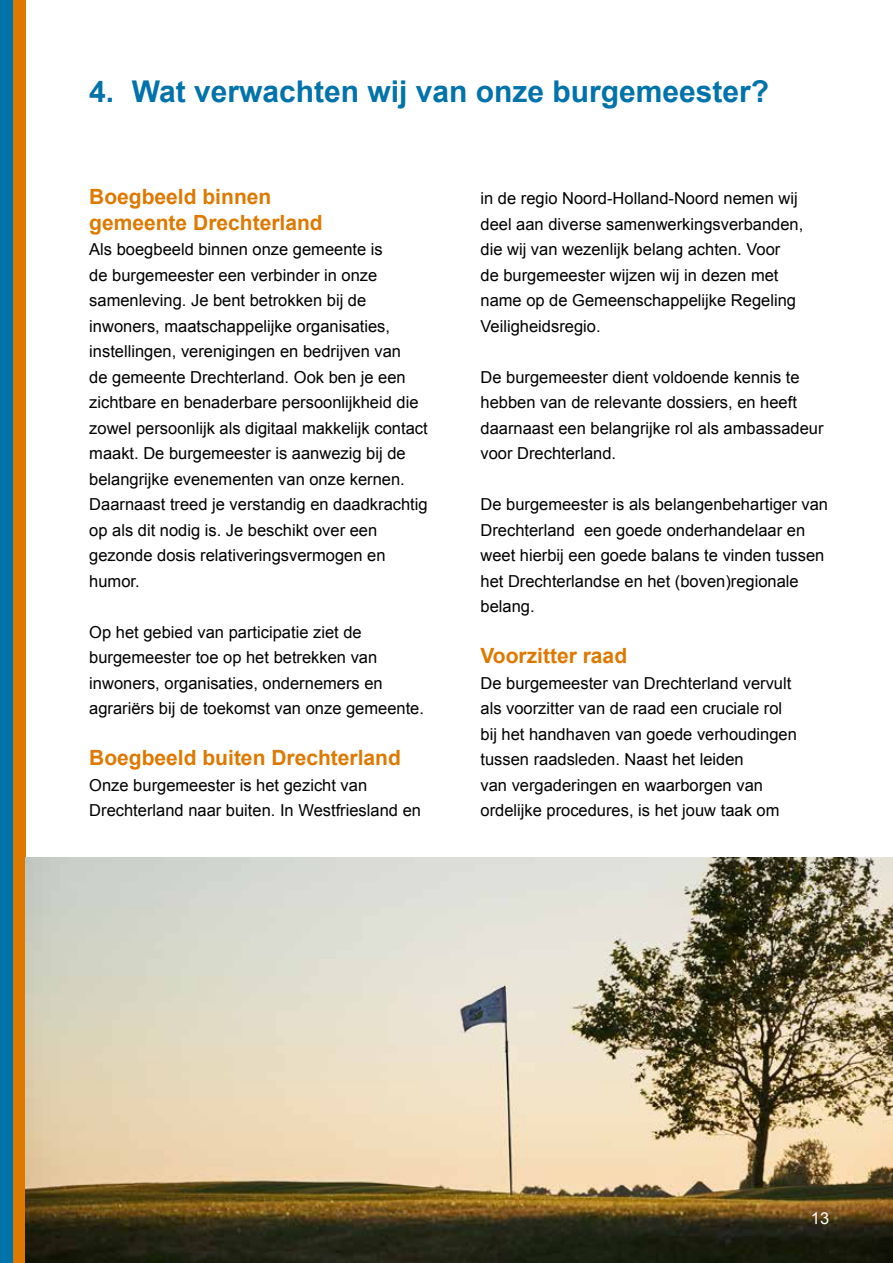
<style>
.page{position:relative;width:893px;height:1263px;background:#fff}
.page>*{position:absolute;margin:0;border:0;box-sizing:border-box;transform-origin:0 0}
.t1{font:700 30px "Arial";color:#0073ab}
.t2{font:700 21px/25.5px "Arial";color:#de7900}
.t3{font:16.5px/25.5px "Arial";color:#000}
.t4{font:16.5px "Arial";color:#fff}
</style>
<div class="page">
<div style="left:0;top:0;width:13px;height:1263px;background:#0073ab"></div>
<div style="left:13px;top:0;width:13px;height:1263px;background:#de7900"></div>
<img style="left:26px;top:857px;width:867px;height:406px">
<h1 class="t1" style="left:89px;top:72px;width:681px">4. Wat verwachten wij van onze burgemeester?</h1>
<p class="t2" style="left:89px;top:185px;width:235px">Boegbeeld binnen gemeente Drechterland</p>
<p class="t3" style="left:89px;top:237px;width:340px">Als boegbeeld binnen onze gemeente is<br>de burgemeester een verbinder in onze samenleving. Je bent betrokken bij de inwoners, maatschappelijke organisaties, instellingen, verenigingen en bedrijven van<br>de gemeente Drechterland. Ook ben je een zichtbare en benaderbare persoonlijkheid die zowel persoonlijk als digitaal makkelijk contact maakt. De burgemeester is aanwezig bij de belangrijke evenementen van onze kernen.<br>Daarnaast treed je verstandig en daadkrachtig op als dit nodig is. Je beschikt over een gezonde dosis relativeringsvermogen en humor.</p>
<p class="t3" style="left:89px;top:619px;width:336px">Op het gebied van participatie ziet de burgemeester toe op het betrekken van inwoners, organisaties, ondernemers en agrariërs bij de toekomst van onze gemeente.</p>
<p class="t2" style="left:89px;top:746px;width:313px">Boegbeeld buiten Drechterland</p>
<p class="t3" style="left:89px;top:772px;width:333px">Onze burgemeester is het gezicht van<br>Drechterland naar buiten. In Westfriesland en</p>
<p class="t3" style="left:480px;top:186px;width:324px">in de regio Noord-Holland-Noord nemen wij deel aan diverse samenwerkingsverbanden, die wij van wezenlijk belang achten. Voor<br>de burgemeester wijzen wij in dezen met name op de Gemeenschappelijke Regeling Veiligheidsregio.</p>
<p class="t3" style="left:480px;top:364px;width:344px">De burgemeester dient voldoende kennis te hebben van de relevante dossiers, en heeft daarnaast een belangrijke rol als ambassadeur voor Drechterland.</p>
<p class="t3" style="left:480px;top:492px;width:349px">De burgemeester is als belangenbehartiger van Drechterland een goede onderhandelaar en weet hierbij een goede balans te vinden tussen het Drechterlandse en het (boven)regionale belang.</p>
<p class="t2" style="left:480px;top:644px;width:148px">Voorzitter raad</p>
<p class="t3" style="left:480px;top:670px;width:318px">De burgemeester van Drechterland vervult als voorzitter van de raad een cruciale rol bij het handhaven van goede verhoudingen tussen raadsleden. Naast het leiden<br>van vergaderingen en waarborgen van ordelijke procedures, is het jouw taak om</p>
<p class="t4" style="left:811px;top:1207px;width:20px">13</p>
</div>
